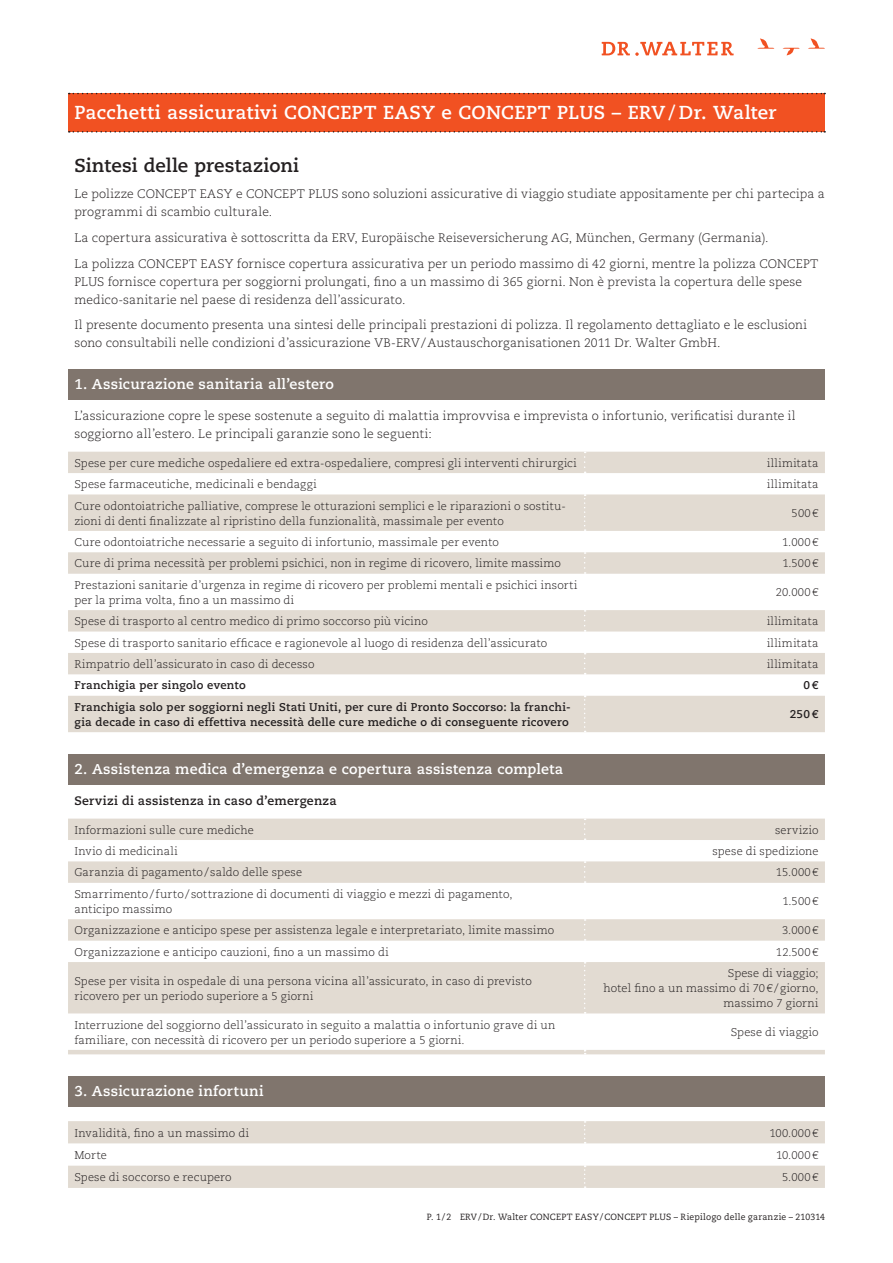
<style>
.page{position:relative;width:893px;height:1263px;background:#fff}
.page>*{position:absolute;margin:0;border:0;box-sizing:border-box;transform-origin:0 0}
.t1{font:700 18.75px "Caecilia LT Std";letter-spacing:.015em;color:#fff}
.t2{font:700 18.75px "Caecilia LT Std";letter-spacing:.005em;color:#231f20}
.t3{font:700 14.25px "Caecilia LT Std";letter-spacing:.015em;color:#fff}
.t4{font:300 12.3px/18px "Caecilia LT Std";letter-spacing:.01em;color:#231f20}
.t5{font:700 12.3px "Caecilia LT Std";letter-spacing:.02em;color:#231f20}
.t6{font:300 11.25px/15px "Caecilia LT Std";letter-spacing:.015em;color:#231f20}
.t7{font:700 11.25px/15px "Caecilia LT Std";letter-spacing:.025em;color:#231f20}
.t8{font:9px "Caecilia LT Std";letter-spacing:.025em;color:#231f20;scale:.96 1}
</style>
<div class="page">
<svg style="left:808px;top:38px;width:17px;height:11px"></svg>
<svg style="left:757px;top:39px;width:17px;height:10px"></svg>
<svg style="left:783px;top:48px;width:17px;height:7px"></svg>
<svg style="left:602px;top:42px;width:132px;height:14px"></svg>
<div style="left:68px;top:369px;width:757px;height:30px;background:#80756d"></div>
<svg style="left:68px;top:452px;width:757px;height:280px;fill:#e2dbd2"></svg>
<svg style="left:584px;top:452px;width:2px;height:280px"></svg>
<div style="left:68px;top:754px;width:757px;height:30px;background:#80756d"></div>
<svg style="left:68px;top:818px;width:757px;height:236px"></svg>
<svg style="left:584px;top:818px;width:2px;height:236px"></svg>
<div style="left:68px;top:1076px;width:757px;height:31px;background:#80756d"></div>
<svg style="left:68px;top:1121px;width:757px;height:67px;fill:#e2dbd2"></svg>
<svg style="left:584px;top:1121px;width:2px;height:67px"></svg>
<div style="left:68px;top:94px;width:757px;height:38px;background:#f15122"></div>
<svg style="left:69px;top:93px;width:756px;height:1px"></svg>
<svg style="left:69px;top:131px;width:756px;height:2px"></svg>
<h1 class="t1" style="left:74px;top:101px;width:704px">Pacchetti assicurativi CONCEPT EASY e CONCEPT PLUS – ERV / Dr. Walter</h1>
<h1 class="t2" style="left:74px;top:154px;width:226px">Sintesi delle prestazioni</h1>
<p class="t4" style="left:74px;top:185px;width:752px">Le polizze CONCEPT EASY e CONCEPT PLUS sono soluzioni assicurative di viaggio studiate appositamente per chi partecipa a programmi di scambio culturale.</p>
<p class="t4" style="left:74px;top:225px;width:746px;line-height:25.7px">La copertura assicurativa è sottoscritta da ERV, Europäische Reiseversicherung AG, München, Germany (Germania).<br>La polizza CONCEPT EASY fornisce copertura assicurativa per un periodo massimo di 42 giorni, mentre la polizza CONCEPT</p>
<p class="t4" style="left:74px;top:273px;width:729px">PLUS fornisce copertura per soggiorni prolungati, fino a un massimo di 365 giorni. Non è prevista la copertura delle spese medico-sanitarie nel paese di residenza dell’assicurato.</p>
<p class="t4" style="left:74px;top:316px;width:734px">Il presente documento presenta una sintesi delle principali prestazioni di polizza. Il regolamento dettagliato e le esclusioni sono consultabili nelle condizioni d’assicurazione VB-ERV/Austauschorganisationen 2011 Dr. Walter GmbH.</p>
<p class="t3" style="left:74px;top:375px;width:261px">1. Assicurazione sanitaria all’estero</p>
<p class="t4" style="left:74px;top:407px;width:723px">L’assicurazione copre le spese sostenute a seguito di malattia improvvisa e imprevista o infortunio, verificatisi durante il soggiorno all’estero. Le principali garanzie sono le seguenti:</p>
<p class="t6" style="left:74px;top:456px;width:504px">Spese per cure mediche ospedaliere ed extra-ospedaliere, compresi gli interventi chirurgici</p>
<p class="t6" style="left:767px;top:456px;width:53px">illimitata</p>
<p class="t6" style="left:74px;top:477px;width:244px">Spese farmaceutiche, medicinali e bendaggi</p>
<p class="t6" style="left:767px;top:477px;width:53px">illimitata</p>
<p class="t6" style="left:74px;top:498px;width:493px">Cure odontoiatriche palliative, comprese le otturazioni semplici e le riparazioni o sostitu&shy;zioni di denti finalizzate al ripristino della funzionalità, massimale per evento</p>
<p class="t6" style="left:792px;top:506px;width:28px">500€</p>
<p class="t6" style="left:74px;top:535px;width:426px">Cure odontoiatriche necessarie a seguito di infortunio, massimale per evento</p>
<p class="t6" style="left:782px;top:535px;width:38px">1.000€</p>
<p class="t6" style="left:74px;top:556px;width:488px">Cure di prima necessità per problemi psichici, non in regime di ricovero, limite massimo</p>
<p class="t6" style="left:782px;top:556px;width:38px">1.500€</p>
<p class="t6" style="left:74px;top:578px;width:504px">Prestazioni sanitarie d’urgenza in regime di ricovero per problemi mentali e psichici insorti per la prima volta, fino a un massimo di</p>
<p class="t6" style="left:776px;top:585px;width:44px">20.000€</p>
<p class="t6" style="left:74px;top:614px;width:355px">Spese di trasporto al centro medico di primo soccorso più vicino</p>
<p class="t6" style="left:767px;top:614px;width:53px">illimitata</p>
<p class="t6" style="left:74px;top:635px;width:474px">Spese di trasporto sanitario efficace e ragionevole al luogo di residenza dell’assicurato</p>
<p class="t6" style="left:767px;top:635px;width:53px">illimitata</p>
<p class="t6" style="left:74px;top:657px;width:242px">Rimpatrio dell’assicurato in caso di decesso</p>
<p class="t6" style="left:767px;top:657px;width:53px">illimitata</p>
<p class="t7" style="left:74px;top:678px;width:173px">Franchigia per singolo evento</p>
<p class="t7" style="left:803px;top:678px;width:17px">0€</p>
<p class="t7" style="left:74px;top:699px;width:498px">Franchigia solo per soggiorni negli Stati Uniti, per cure di Pronto Soccorso: la franchi&shy;gia decade in caso di effettiva necessità delle cure mediche o di conseguente ricovero</p>
<p class="t7" style="left:790px;top:707px;width:30px">250 €</p>
<p class="t3" style="left:74px;top:760px;width:490px">2. Assistenza medica d’emergenza e copertura assistenza completa</p>
<p class="t5" style="left:74px;top:793px;width:264px">Servizi di assistenza in caso d’emergenza</p>
<p class="t6" style="left:74px;top:822px;width:181px">Informazioni sulle cure mediche</p>
<p class="t6" style="left:775px;top:822px;width:45px">servizio</p>
<p class="t6" style="left:74px;top:844px;width:105px">Invio di medicinali</p>
<p class="t6" style="left:712px;top:844px;width:108px">spese di spedizione</p>
<p class="t6" style="left:74px;top:865px;width:229px">Garanzia di pagamento/ saldo delle spese</p>
<p class="t6" style="left:776px;top:865px;width:44px">15.000€</p>
<p class="t6" style="left:74px;top:887px;width:440px">Smarrimento/furto/ sottrazione di documenti di viaggio e mezzi di pagamento, anticipo massimo</p>
<p class="t6" style="left:782px;top:894px;width:38px">1.500€</p>
<p class="t6" style="left:74px;top:923px;width:481px">Organizzazione e anticipo spese per assistenza legale e interpretariato, limite massimo</p>
<p class="t6" style="left:782px;top:923px;width:38px">3.000€</p>
<p class="t6" style="left:74px;top:944px;width:316px">Organizzazione e anticipo cauzioni, fino a un massimo di</p>
<p class="t6" style="left:776px;top:944px;width:44px">12.500€</p>
<p class="t6" style="left:74px;top:973px;width:459px">Spese per visita in ospedale di una persona vicina all’assicurato, in caso di previsto ricovero per un periodo superiore a 5 giorni</p>
<p class="t6" style="left:603px;top:966px;width:217px;text-align:right">Spese di viaggio;<br>hotel fino a un massimo di 70€/giorno, massimo 7 giorni</p>
<p class="t6" style="left:74px;top:1017px;width:482px">Interruzione del soggiorno dell’assicurato in seguito a malattia o infortunio grave di un familiare, con necessità di ricovero per un periodo superiore a 5 giorni.</p>
<p class="t6" style="left:731px;top:1025px;width:89px">Spese di viaggio</p>
<p class="t3" style="left:74px;top:1083px;width:191px">3. Assicurazione infortuni</p>
<p class="t6" style="left:74px;top:1125px;width:176px">Invalidità, fino a un massimo di</p>
<p class="t6" style="left:769px;top:1125px;width:51px">100.000€</p>
<p class="t6" style="left:74px;top:1148px;width:34px">Morte</p>
<p class="t6" style="left:776px;top:1148px;width:44px">10.000€</p>
<p class="t6" style="left:74px;top:1170px;width:159px">Spese di soccorso e recupero</p>
<p class="t6" style="left:782px;top:1170px;width:38px">5.000€</p>
<p class="t8" style="left:427px;top:1212px;width:416px">P. 1/2 ERV/Dr. Walter CONCEPT EASY/CONCEPT PLUS – Riepilogo delle garanzie – 210314</p>
</div>
